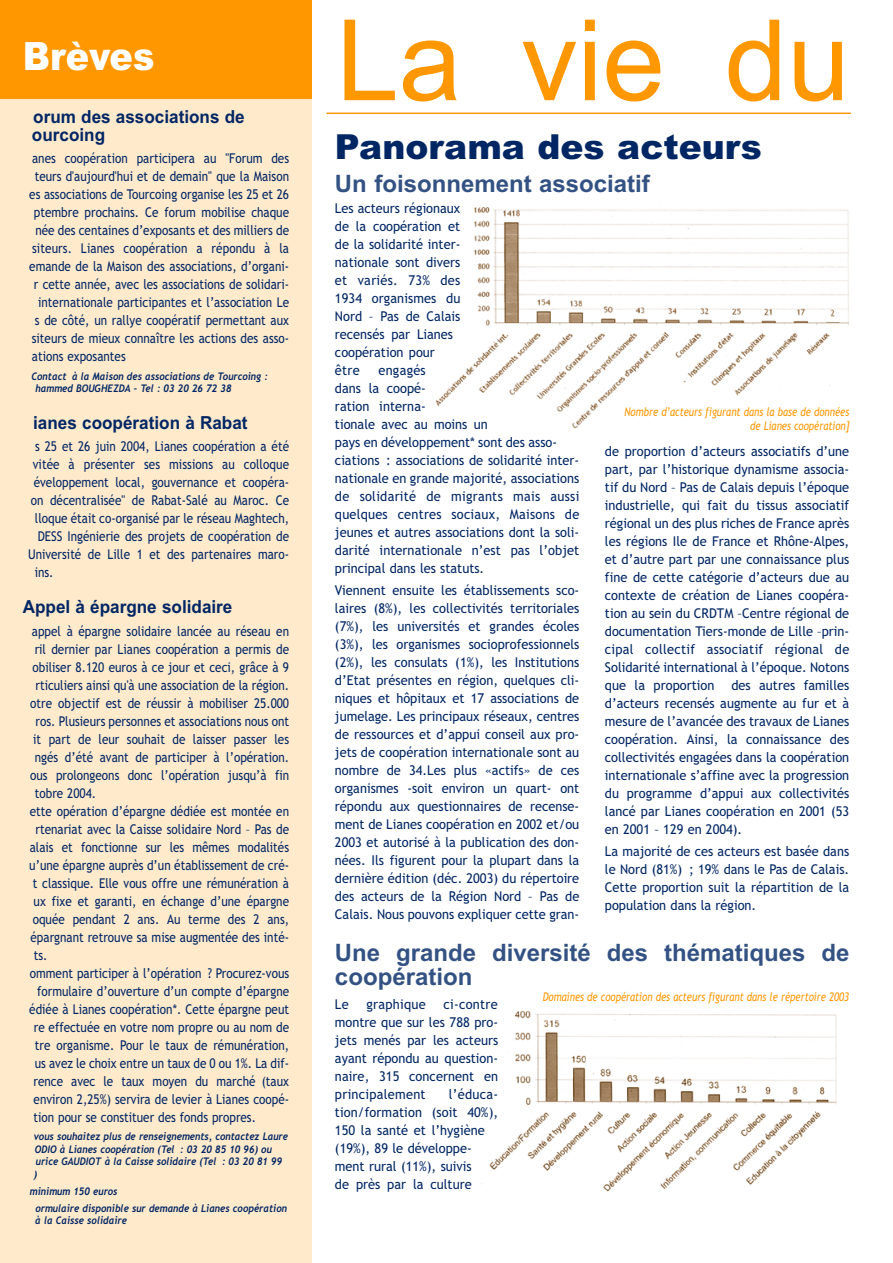
<style>
.page{position:relative;width:893px;height:1263px;background:#fff}
.page>*{position:absolute;margin:0;border:0;box-sizing:border-box;transform-origin:0 0}
.t1{font:112.5px "Arial";color:#ff9700}
.t2{font:900 39px "Arial";color:#fff;scale:.9 1}
.t3{font:900 34.5px "Arial";color:#002664}
.t4{font:700 24px/24px "Arial";color:#335283}
.t5{font:700 18px "Arial";color:#002664;scale:.95 1}
.t6{font:13.5px/18px "Trebuchet MS";color:#002664;text-align:justify;scale:.95 1}
.t7{font:13.5px "Trebuchet MS";color:#002664;scale:.87 1}
.t8{font:13.5px "Trebuchet MS";letter-spacing:.02em;color:#002664;scale:.95 1}
.t9{font:italic 12px/14.4px "Trebuchet MS";color:#ff9700;text-align:right;scale:.8 1}
.t10{font:italic 700 10.5px/12.6px "Trebuchet";color:#002664;scale:.9 1}
</style>
<div class="page">
<div style="left:0;top:0;width:311px;height:1263px;background:#ffeacc"></div>
<div style="left:0;top:0;width:311px;height:99px;background:#ff9700"></div>
<hr style="left:326px;top:113px;width:524px;height:1px;background:#ff9700">
<img style="left:481px;top:1011px;width:356px;height:181px">
<img style="left:435px;top:207px;width:414px;height:222px">
<h2 class="t2" style="left:23px;top:43px;width:148px">Brèves</h2>
<h3 class="t5" style="left:33px;top:110px;width:224px">orum des associations de</h3>
<h3 class="t5" style="left:32px;top:128px;width:79px">ourcoing</h3>
<p class="t7" style="left:32px;top:153px;width:297px">anes coopération participera au "Forum des</p>
<p class="t7" style="left:35px;top:171px;width:294px">teurs d'aujourd'hui et de demain" que la Maison</p>
<p class="t7" style="left:29px;top:189px;width:300px">es associations de Tourcoing organise les 25 et 26</p>
<p class="t7" style="left:34px;top:207px;width:295px">ptembre prochains. Ce forum mobilise chaque</p>
<p class="t7" style="left:35px;top:225px;width:293px">née des centaines d’exposants et des milliers de</p>
<p class="t7" style="left:32px;top:243px;width:297px">siteurs. Lianes coopération a répondu à la</p>
<p class="t7" style="left:29px;top:261px;width:300px">emande de la Maison des associations, d’organi-</p>
<p class="t7" style="left:34px;top:279px;width:295px">r cette année, avec les associations de solidari-</p>
<p class="t7" style="left:38px;top:297px;width:290px">internationale participantes et l’association Le</p>
<p class="t7" style="left:35px;top:315px;width:293px">s de côté, un rallye coopératif permettant aux</p>
<p class="t7" style="left:32px;top:333px;width:297px">siteurs de mieux connaître les actions des asso-</p>
<p class="t7" style="left:32px;top:351px;width:109px">ations exposantes</p>
<p class="t10" style="left:36px;top:370px;width:260px;text-indent:-4px">Contact à la Maison des associations de Tourcoing : hammed BOUGHEZDA – Tel : 03 20 26 72 38</p>
<h3 class="t5" style="left:33px;top:416px;width:227px">ianes coopération à Rabat</h3>
<p class="t7" style="left:35px;top:441px;width:293px">s 25 et 26 juin 2004, Lianes coopération a été</p>
<p class="t7" style="left:33px;top:459px;width:296px">vitée à présenter ses missions au colloque</p>
<p class="t7" style="left:34px;top:477px;width:295px">éveloppement local, gouvernance et coopéra-</p>
<p class="t7" style="left:31px;top:495px;width:298px">on décentralisée" de Rabat-Salé au Maroc. Ce</p>
<p class="t7" style="left:35px;top:513px;width:294px">lloque était co-organisé par le réseau Maghtech,</p>
<p class="t7" style="left:38px;top:531px;width:290px">DESS Ingénierie des projets de coopération de</p>
<p class="t7" style="left:28px;top:549px;width:301px">Université de Lille 1 et des partenaires maro-</p>
<p class="t7" style="left:35px;top:567px;width:23px">ins.</p>
<h3 class="t5" style="left:23px;top:600px;width:222px">Appel à épargne solidaire</h3>
<p class="t7" style="left:32px;top:626px;width:297px">appel à épargne solidaire lancée au réseau en</p>
<p class="t7" style="left:35px;top:644px;width:294px">ril dernier par Lianes coopération a permis de</p>
<p class="t7" style="left:33px;top:662px;width:296px">obiliser 8.120 euros à ce jour et ceci, grâce à 9</p>
<p class="t7" style="left:35px;top:680px;width:293px">rticuliers ainsi qu'à une association de la région.</p>
<p class="t7" style="left:30px;top:698px;width:299px">otre objectif est de réussir à mobiliser 25.000</p>
<p class="t7" style="left:36px;top:716px;width:293px">ros. Plusieurs personnes et associations nous ont</p>
<p class="t7" style="left:33px;top:734px;width:295px">it part de leur souhait de laisser passer les</p>
<p class="t7" style="left:35px;top:752px;width:294px">ngés d’été avant de participer à l’opération.</p>
<p class="t7" style="left:30px;top:770px;width:299px">ous prolongeons donc l’opération jusqu’à fin</p>
<p class="t7" style="left:35px;top:788px;width:72px">tobre 2004.</p>
<p class="t7" style="left:30px;top:806px;width:299px">ette opération d’épargne dédiée est montée en</p>
<p class="t7" style="left:35px;top:824px;width:293px">rtenariat avec la Caisse solidaire Nord – Pas de</p>
<p class="t7" style="left:30px;top:842px;width:299px">alais et fonctionne sur les mêmes modalités</p>
<p class="t7" style="left:29px;top:860px;width:300px">u’une épargne auprès d’un établissement de cré-</p>
<p class="t7" style="left:33px;top:878px;width:296px">t classique. Elle vous offre une rémunération à</p>
<p class="t7" style="left:34px;top:896px;width:295px">ux fixe et garanti, en échange d’une épargne</p>
<p class="t7" style="left:33px;top:914px;width:296px">oquée pendant 2 ans. Au terme des 2 ans,</p>
<p class="t7" style="left:31px;top:932px;width:299px">épargnant retrouve sa mise augmentée des inté-</p>
<p class="t7" style="left:34px;top:950px;width:17px">ts.</p>
<p class="t7" style="left:30px;top:968px;width:299px">omment participer à l’opération ? Procurez-vous</p>
<p class="t7" style="left:37px;top:986px;width:291px">formulaire d’ouverture d’un compte d’épargne</p>
<p class="t7" style="left:29px;top:1004px;width:300px">édiée à Lianes coopération*. Cette épargne peut</p>
<p class="t7" style="left:34px;top:1022px;width:295px">re effectuée en votre nom propre ou au nom de</p>
<p class="t7" style="left:35px;top:1040px;width:294px">tre organisme. Pour le taux de rémunération,</p>
<p class="t7" style="left:35px;top:1058px;width:294px">us avez le choix entre un taux de 0 ou 1%. La dif-</p>
<p class="t7" style="left:34px;top:1076px;width:295px">rence avec le taux moyen du marché (taux</p>
<p class="t7" style="left:34px;top:1094px;width:295px">environ 2,25%) servira de levier à Lianes coopé-</p>
<p class="t7" style="left:33px;top:1112px;width:257px">tion pour se constituer des fonds propres.</p>
<p class="t10" style="left:34px;top:1131px;width:284px">vous souhaitez plus de renseignements, contactez Laure ODIO à Lianes coopération (Tel : 03 20 85 10 96) ou urice GAUDIOT à la Caisse solidaire (Tel : 03 20 81 99<br>)</p>
<p class="t10" style="left:36px;top:1184px;width:281px;line-height:16.8px;text-indent:-6px">minimum 150 euros<br>ormulaire disponible sur demande à Lianes coopération</p>
<p class="t10" style="left:35px;top:1215px;width:103px">à la Caisse solidaire</p>
<h1 class="t1" style="left:336px;top:20px;width:515px">La vie du</h1>
<h3 class="t3" style="left:335px;top:135px;width:428px">Panorama des acteurs</h3>
<h3 class="t4" style="left:335px;top:174px;width:316px">Un foisonnement associatif</h3>
<p class="t6" style="left:335px;top:200px;width:133px;text-align:left">Les acteurs régionaux de la coopération et de la solidarité inter&shy;nationale sont divers et variés. 73% des<br>1934 organismes du<br>Nord – Pas de Calais recensés par Lianes coopération pour être</p>
<p class="t6" style="left:335px;top:362px;width:259px;text-align:left;text-indent:43px">engagés<br>dans la coopé-<br>ration interna-<br>tionale avec au moins un<br>pays en développement* sont des asso&shy;ciations : associations de solidarité inter&shy;nationale en grande majorité, associations de solidarité de migrants mais aussi quelques centres sociaux, Maisons de jeunes et autres associations dont la soli&shy;darité internationale n’est pas l’objet principal dans les statuts.</p>
<p class="t6" style="left:335px;top:583px;width:259px">Viennent ensuite les établissements sco&shy;laires (8%), les collectivités territoriales (7%), les universités et grandes écoles (3%), les organismes socioprofessionnels (2%), les consulats (1%), les Institutions d’Etat présentes en région, quelques cli&shy;niques et hôpitaux et 17 associations de jumelage. Les principaux réseaux, centres de ressources et d’appui conseil aux pro&shy;jets de coopération internationale sont au nombre de 34.Les plus «actifs» de ces organismes -soit environ un quart- ont répondu aux questionnaires de recense&shy;ment de Lianes coopération en 2002 et/ou 2003 et autorisé à la publication des don&shy;nées. Ils figurent pour la plupart dans la dernière édition (déc. 2003) du répertoire des acteurs de la Région Nord – Pas de Calais. Nous pouvons expliquer cette gran-</p>
<p class="t9" style="left:624px;top:405px;width:283px">Nombre d’acteurs figurant dans la base de données de Lianes coopération]</p>
<p class="t6" style="left:605px;top:443px;width:259px">de proportion d’acteurs associatifs d’une part, par l’historique dynamisme associa&shy;tif du Nord – Pas de Calais depuis l’époque industrielle, qui fait du tissus associatif régional un des plus riches de France après les régions Ile de France et Rhône-Alpes, et d’autre part par une connaissance plus fine de cette catégorie d’acteurs due au contexte de création de Lianes coopéra&shy;tion au sein du CRDTM –Centre régional de documentation Tiers-monde de Lille –prin&shy;cipal collectif associatif régional de Solidarité international à l’époque. Notons que la proportion</p>
<p class="t6" style="left:605px;top:677px;width:259px;text-indent:126px">des autres familles d’acteurs recensés augmente au fur et à mesure de l’avancée des travaux de Lianes coopération. Ainsi, la connaissance des collectivités engagées dans la coopération internationale s’affine avec la progression du programme d’appui aux collectivités lancé par Lianes coopération en 2001 (53 en 2001 – 129 en 2004).</p>
<p class="t6" style="left:605px;top:844px;width:259px">La majorité de ces acteurs est basée dans le Nord (81%) ; 19% dans le Pas de Calais.<br>Cette proportion suit la répartition de la population dans la région.</p>
<h3 class="t4" style="left:335px;top:943px;width:516px">Une grande diversité des thématiques de coopération</h3>
<p class="t9" style="left:542px;top:990px;width:385px">Domaines de coopération des acteurs figurant dans le répertoire 2003</p>
<p class="t6" style="left:335px;top:997px;width:16px">Le</p>
<p class="t8" style="left:366px;top:999px;width:64px">graphique</p>
<p class="t6" style="left:335px;top:997px;width:173px;text-indent:108px">ci-contre montre que sur les 788 pro&shy;jets menés par les acteurs ayant répondu au question&shy;naire, 315 concernent en principalement</p>
<p class="t6" style="left:335px;top:1087px;width:173px;text-align:left;text-indent:114px">l’éduca&shy;tion/formation (soit 40%),<br>150 la santé et l’hygiène (19%), 89 le développe&shy;ment rural (11%), suivis<br>de près par la culture</p>
</div>
